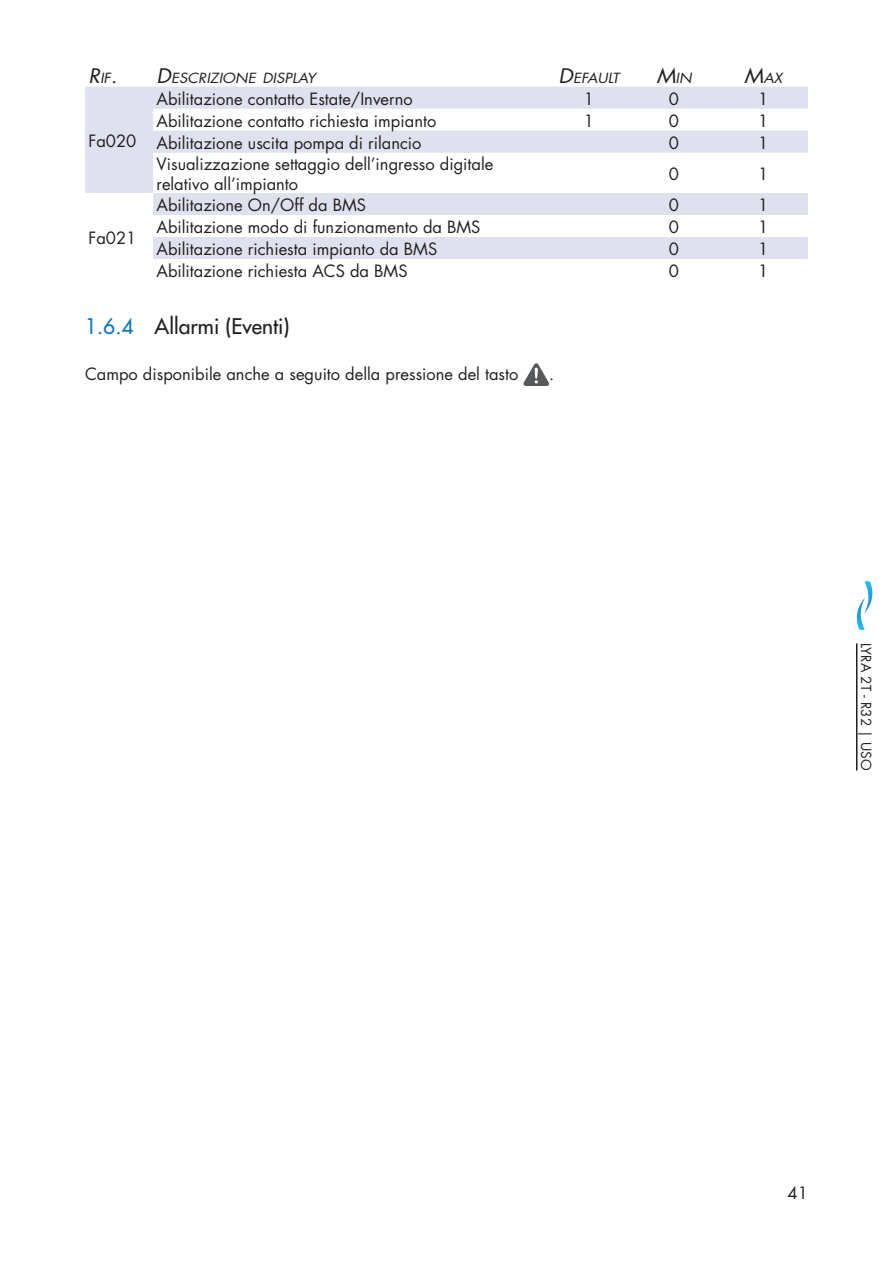
<style>
.page{position:relative;width:893px;height:1263px;background:#fff}
.page>*{position:absolute;margin:0;border:0;box-sizing:border-box;transform-origin:0 0}
.t1{font:500 21px "Futura Std";color:#231f20}
.t2{font:italic 19.5px "Futura Std";color:#231f20;scale:1.1 1}
.t3{font:16.5px/19.8px "Futura Std";color:#231f20}
.t4{font:italic 13.65px "Futura Std";color:#231f20;scale:1.1 1}
.t5{font:13.5px "Futura Std";color:#231f20}
.s1{font-size:13.65px}
.s2{font-size:19.5px}
.s3{color:#0f7abf}
</style>
<div class="page">
<hr style="left:856px;top:643px;width:1px;height:127px;background:#231f20">
<svg style="left:85px;top:87px;width:723px;height:172px;fill:#e0e1ee"></svg>
<svg style="left:523px;top:363px;width:26px;height:23px"></svg>
<svg style="left:857px;top:581px;width:15px;height:49px"></svg>
<p class="t2" style="left:88px;top:64px;width:28px">R<span class="s1">IF</span>.</p>
<p class="t4" style="left:156px;top:70px;width:146px"><span class="s2">D</span>ESCRIZIONE DISPLAY</p>
<p class="t4" style="left:558px;top:70px;width:57px"><span class="s2">D</span>EFAULT</p>
<p class="t4" style="left:656px;top:70px;width:34px"><span class="s2">M</span>IN</p>
<p class="t4" style="left:744px;top:70px;width:36px"><span class="s2">M</span>AX</p>
<p class="t3" style="left:88px;top:131px;width:49px">Fa020</p>
<p class="t3" style="left:156px;top:89px;width:258px">Abilitazione contatto Estate/Inverno</p>
<p class="t3" style="left:584px;top:89px;width:12px">1</p>
<p class="t3" style="left:669px;top:89px;width:12px">0</p>
<p class="t3" style="left:758px;top:89px;width:12px">1</p>
<p class="t3" style="left:156px;top:111px;width:281px">Abilitazione contatto richiesta impianto</p>
<p class="t3" style="left:584px;top:111px;width:12px">1</p>
<p class="t3" style="left:669px;top:111px;width:12px">0</p>
<p class="t3" style="left:758px;top:111px;width:12px">1</p>
<p class="t3" style="left:156px;top:133px;width:267px">Abilitazione uscita pompa di rilancio</p>
<p class="t3" style="left:669px;top:133px;width:12px">0</p>
<p class="t3" style="left:758px;top:133px;width:12px">1</p>
<p class="t3" style="left:156px;top:154px;width:338px">Visualizzazione settaggio dell’ingresso digitale relativo all’impianto</p>
<p class="t3" style="left:669px;top:164px;width:12px">0</p>
<p class="t3" style="left:758px;top:164px;width:12px">1</p>
<p class="t3" style="left:156px;top:195px;width:211px">Abilitazione On/Off da BMS</p>
<p class="t3" style="left:669px;top:195px;width:12px">0</p>
<p class="t3" style="left:758px;top:195px;width:12px">1</p>
<p class="t3" style="left:156px;top:217px;width:326px">Abilitazione modo di funzionamento da BMS</p>
<p class="t3" style="left:669px;top:217px;width:12px">0</p>
<p class="t3" style="left:758px;top:217px;width:12px">1</p>
<p class="t3" style="left:156px;top:239px;width:282px">Abilitazione richiesta impianto da BMS</p>
<p class="t3" style="left:669px;top:239px;width:12px">0</p>
<p class="t3" style="left:758px;top:239px;width:12px">1</p>
<p class="t3" style="left:156px;top:261px;width:253px">Abilitazione richiesta ACS da BMS</p>
<p class="t3" style="left:669px;top:261px;width:12px">0</p>
<p class="t3" style="left:758px;top:261px;width:12px">1</p>
<p class="t1" style="left:85px;top:313px;width:206px"><span class="s3">1.6.4</span> Allarmi (Eventi)</p>
<p class="t3" style="left:85px;top:364px;width:435px">Campo disponibile anche a seguito della pressione del tasto</p>
<p class="t3" style="left:549px;top:364px;width:7px">.</p>
<p class="t3" style="left:88px;top:228px;width:49px">Fa021</p>
<p class="t5" style="left:875px;top:643px;width:129px;rotate:90deg">LYRA 2T - R32 | USO</p>
<p class="t3" style="left:788px;top:1183px;width:22px">41</p>
</div>
